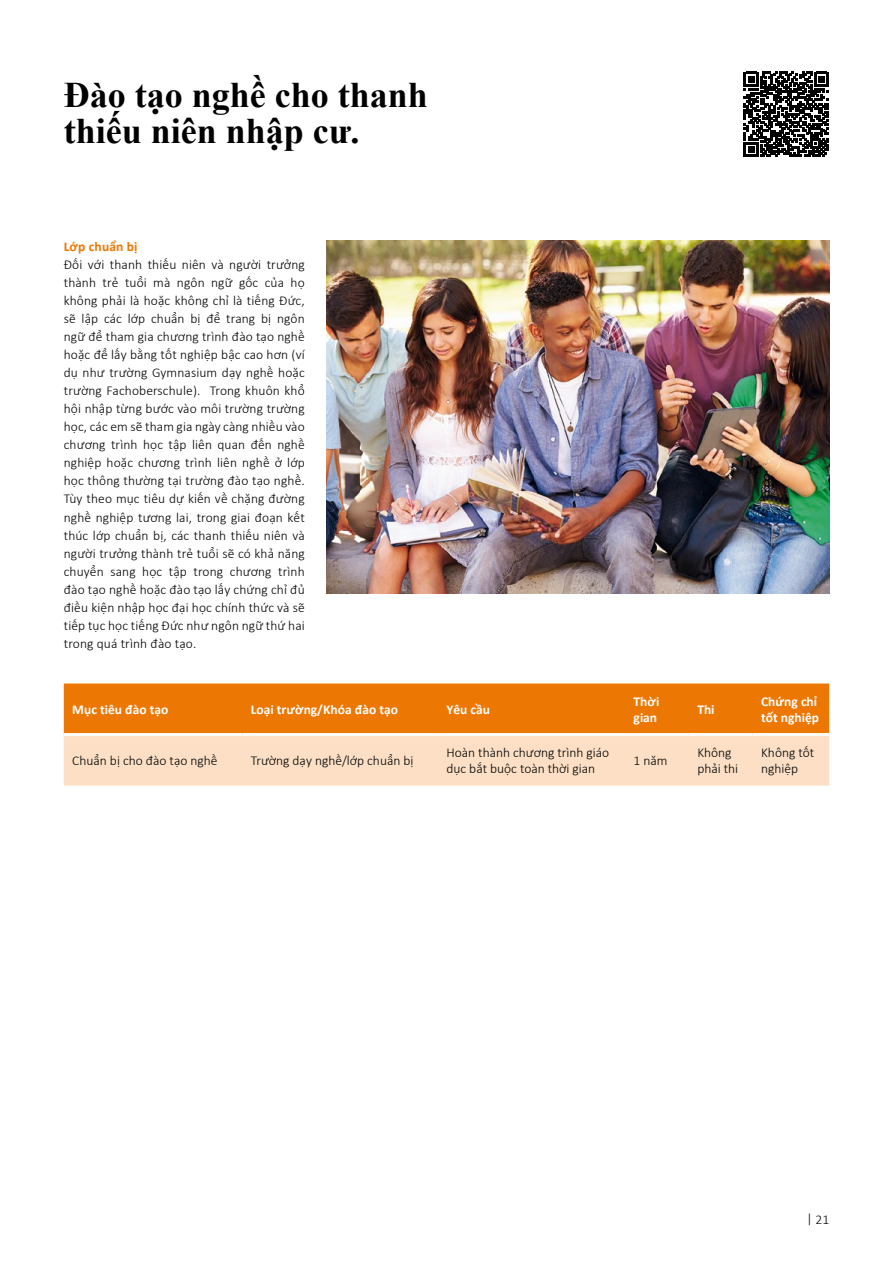
<style>
.page{position:relative;width:893px;height:1263px;background:#fff}
.page>*{position:absolute;margin:0;border:0;box-sizing:border-box;transform-origin:0 0}
.Headline_Innen{font:700 36px/36px "Times New Roman";color:#000}
.Fließtext_9pt{font:300 13.5px/18px "Calibri";color:#000}
.Fließtext_9pt-2{font:700 13.5px/16.5px "Calibri";color:#fff}
.Fließtext_9pt-3{font:700 13.5px "Calibri";letter-spacing:.01em;color:#ed7703}
</style>
<div class="page">
<img style="left:326px;top:241px;width:503px;height:352px">
<svg style="left:64px;top:683px;width:765px;height:102px;background:#f4ab63"></svg>
<hr style="left:64px;top:733px;width:178px;height:3px;background:#fff">
<hr style="left:242px;top:733px;width:196px;height:3px;background:#fff">
<hr style="left:438px;top:733px;width:187px;height:3px;background:#fff">
<hr style="left:625px;top:733px;width:64px;height:3px;background:#fff">
<hr style="left:689px;top:733px;width:64px;height:3px;background:#fff">
<hr style="left:753px;top:733px;width:76px;height:3px;background:#fff">
<svg style="left:744px;top:72px;width:85px;height:85px"></svg>
<h1 class="Headline_Innen" style="left:64px;top:76px;width:366px">Đào tạo nghề cho thanh thiếu niên nhập cư.</h1>
<p class="Fließtext_9pt-3" style="left:64px;top:238px;width:75px">Lớp chuẩn bị</p>
<p class="Fließtext_9pt" style="left:64px;top:256px;width:243px;text-align:justify">Đối với thanh thiếu niên và người trưởng thành trẻ tuổi mà ngôn ngữ gốc của họ không phải là hoặc không chỉ là tiếng Đức, sẽ lập các lớp chuẩn bị để trang bị ngôn ngữ để tham gia chương trình đào tạo nghề hoặc để lấy bằng tốt nghiệp bậc cao hơn (ví dụ như trường Gymnasium dạy nghề hoặc trường Fachoberschule). Trong khuôn khổ hội nhập từng bước vào môi trường trường học, các em sẽ tham gia ngày càng nhiều vào chương trình học tập liên quan đến nghề nghiệp hoặc chương trình liên nghề ở lớp học thông thường tại trường đào tạo nghề.<br>Tùy theo mục tiêu dự kiến về chặng đường nghề nghiệp tương lai, trong giai đoạn kết thúc lớp chuẩn bị, các thanh thiếu niên và người trưởng thành trẻ tuổi sẽ có khả năng chuyển sang học tập trong chương trình đào tạo nghề hoặc đào tạo lấy chứng chỉ đủ điều kiện nhập học đại học chính thức và sẽ tiếp tục học tiếng Đức như ngôn ngữ thứ hai trong quá trình đào tạo.</p>
<p class="Fließtext_9pt-2" style="left:72px;top:701px;width:98px">Mục tiêu đào tạo</p>
<p class="Fließtext_9pt-2" style="left:251px;top:701px;width:149px">Loại trường/Khóa đào tạo</p>
<p class="Fließtext_9pt-2" style="left:446px;top:701px;width:45px">Yêu cầu</p>
<p class="Fließtext_9pt-2" style="left:634px;top:693px;width:27px">Thời gian</p>
<p class="Fließtext_9pt-2" style="left:697px;top:701px;width:19px">Thi</p>
<p class="Fließtext_9pt-2" style="left:761px;top:693px;width:59px">Chứng chỉ tốt nghiệp</p>
<p class="Fließtext_9pt" style="left:72px;top:751px;width:147px">Chuẩn bị cho đào tạo nghề</p>
<p class="Fließtext_9pt" style="left:251px;top:751px;width:164px">Trường dạy nghề/lớp chuẩn bị</p>
<p class="Fließtext_9pt" style="left:446px;top:744px;width:164px;line-height:16.5px">Hoàn thành chương trình giáo dục bắt buộc toàn thời gian</p>
<p class="Fließtext_9pt" style="left:634px;top:751px;width:35px">1 năm</p>
<p class="Fließtext_9pt" style="left:697px;top:744px;width:42px;line-height:16.5px">Không phải thi</p>
<p class="Fließtext_9pt" style="left:761px;top:744px;width:55px;line-height:16.5px">Không tốt nghiệp</p>
<p class="Fließtext_9pt" style="left:806px;top:1210px;width:24px">| 21</p>
</div>
